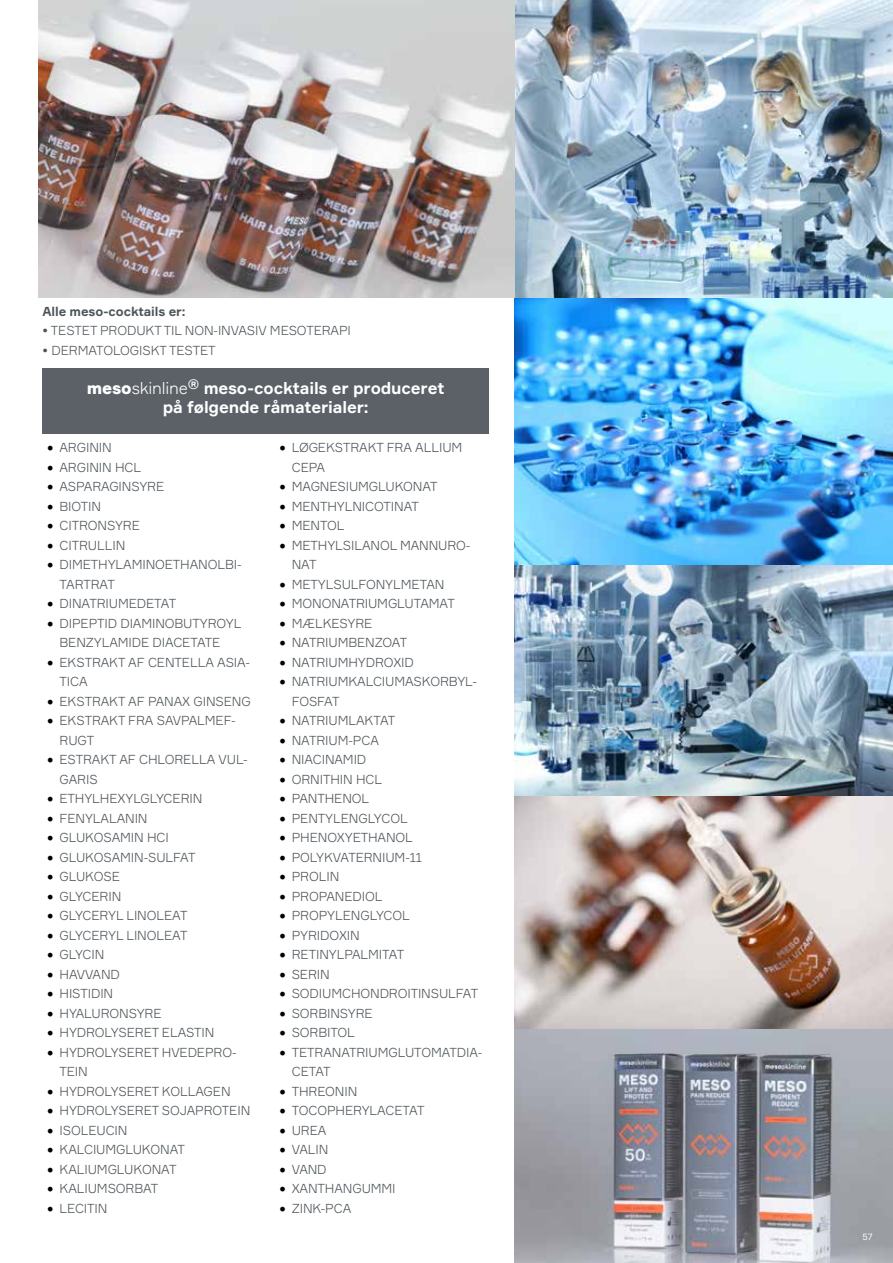
<style>
.page{position:relative;width:893px;height:1263px;background:#fff}
.page>*{position:absolute;margin:0;border:0;box-sizing:border-box;transform-origin:0 0}
.t1{font:700 16.5px/19.5px "Formular";letter-spacing:-.01em;color:#fff;text-align:center}
.t2{font:300 12.75px/19.5px "Formular";letter-spacing:-.01em;color:#4d5459}
.t3{font:700 12.75px "Formular";letter-spacing:-.01em;color:#4d5459}
.t4{font:9px "Formular";color:#fff}
.s1{font-weight:900}
.s2{font-weight:300}
.s3{font-family:"Minion Pro";font-weight:400;font-size:18px;color:#000}
</style>
<div class="page">
<img style="left:514px;top:0;width:379px;height:1263px">
<div style="left:43px;top:369px;width:446px;height:65px;background:#5b6167"></div>
<img style="left:38px;top:0;width:476px;height:298px">
<p class="t3" style="left:43px;top:303px;width:144px">Alle meso-cocktails er:</p>
<p class="t2" style="left:43px;top:320px;width:310px">• TESTET PRODUKT TIL NON-INVASIV MESOTERAPI</p>
<p class="t2" style="left:43px;top:340px;width:175px">• DERMATOLOGISKT TESTET</p>
<p class="t1" style="left:87px;top:378px;width:359px"><span class="s1">meso</span><span class="s2">skinline</span><sup>®</sup> meso-cocktails er produceret på følgende råmaterialer:</p>
<p class="t2" style="left:47px;top:437px;width:67px"><span class="s3">•</span> ARGININ</p>
<p class="t2" style="left:47px;top:457px;width:96px"><span class="s3">•</span> ARGININ HCL</p>
<p class="t2" style="left:47px;top:476px;width:119px"><span class="s3">•</span> ASPARAGINSYRE</p>
<p class="t2" style="left:47px;top:496px;width:56px"><span class="s3">•</span> BIOTIN</p>
<p class="t2" style="left:47px;top:515px;width:95px"><span class="s3">•</span> CITRONSYRE</p>
<p class="t2" style="left:47px;top:535px;width:80px"><span class="s3">•</span> CITRULLIN</p>
<p class="t2" style="left:60px;top:554px;width:184px;text-indent:-13px"><span class="s3">•</span> DIMETHYLAMINOETHANOLBI-<br>TARTRAT</p>
<p class="t2" style="left:47px;top:593px;width:131px"><span class="s3">•</span> DINATRIUMEDETAT</p>
<p class="t2" style="left:60px;top:613px;width:183px;text-indent:-13px"><span class="s3">•</span> DIPEPTID DIAMINOBUTYROYL<br>BENZYLAMIDE DIACETATE</p>
<p class="t2" style="left:60px;top:652px;width:192px;text-indent:-13px"><span class="s3">•</span> EKSTRAKT AF CENTELLA ASIA-<br>TICA</p>
<p class="t2" style="left:47px;top:691px;width:205px"><span class="s3">•</span> EKSTRAKT AF PANAX GINSENG</p>
<p class="t2" style="left:60px;top:710px;width:178px;text-indent:-13px"><span class="s3">•</span> EKSTRAKT FRA SAVPALMEF-<br>RUGT</p>
<p class="t2" style="left:60px;top:749px;width:190px;text-indent:-13px"><span class="s3">•</span> ESTRAKT AF CHLORELLA VUL-<br>GARIS</p>
<p class="t2" style="left:47px;top:788px;width:157px"><span class="s3">•</span> ETHYLHEXYLGLYCERIN</p>
<p class="t2" style="left:47px;top:808px;width:102px"><span class="s3">•</span> FENYLALANIN</p>
<p class="t2" style="left:47px;top:827px;width:124px"><span class="s3">•</span> GLUKOSAMIN HCI</p>
<p class="t2" style="left:47px;top:847px;width:150px"><span class="s3">•</span> GLUKOSAMIN-SULFAT</p>
<p class="t2" style="left:47px;top:866px;width:75px"><span class="s3">•</span> GLUKOSE</p>
<p class="t2" style="left:47px;top:886px;width:76px"><span class="s3">•</span> GLYCERIN</p>
<p class="t2" style="left:47px;top:905px;width:142px"><span class="s3">•</span> GLYCERYL LINOLEAT</p>
<p class="t2" style="left:47px;top:925px;width:142px"><span class="s3">•</span> GLYCERYL LINOLEAT</p>
<p class="t2" style="left:47px;top:944px;width:59px"><span class="s3">•</span> GLYCIN</p>
<p class="t2" style="left:47px;top:964px;width:75px"><span class="s3">•</span> HAVVAND</p>
<p class="t2" style="left:47px;top:983px;width:68px"><span class="s3">•</span> HISTIDIN</p>
<p class="t2" style="left:47px;top:1003px;width:116px"><span class="s3">•</span> HYALURONSYRE</p>
<p class="t2" style="left:47px;top:1022px;width:169px"><span class="s3">•</span> HYDROLYSERET ELASTIN</p>
<p class="t2" style="left:60px;top:1042px;width:179px;text-indent:-13px"><span class="s3">•</span> HYDROLYSERET HVEDEPRO-<br>TEIN</p>
<p class="t2" style="left:47px;top:1081px;width:185px"><span class="s3">•</span> HYDROLYSERET KOLLAGEN</p>
<p class="t2" style="left:47px;top:1100px;width:205px"><span class="s3">•</span> HYDROLYSERET SOJAPROTEIN</p>
<p class="t2" style="left:47px;top:1120px;width:82px"><span class="s3">•</span> ISOLEUCIN</p>
<p class="t2" style="left:47px;top:1139px;width:140px"><span class="s3">•</span> KALCIUMGLUKONAT</p>
<p class="t2" style="left:47px;top:1159px;width:131px"><span class="s3">•</span> KALIUMGLUKONAT</p>
<p class="t2" style="left:47px;top:1178px;width:113px"><span class="s3">•</span> KALIUMSORBAT</p>
<p class="t2" style="left:47px;top:1198px;width:62px"><span class="s3">•</span> LECITIN</p>
<p class="t2" style="left:292px;top:437px;width:172px;text-indent:-13px"><span class="s3">•</span> LØGEKSTRAKT FRA ALLIUM<br>CEPA</p>
<p class="t2" style="left:279px;top:476px;width:160px"><span class="s3">•</span> MAGNESIUMGLUKONAT</p>
<p class="t2" style="left:279px;top:496px;width:142px"><span class="s3">•</span> MENTHYLNICOTINAT</p>
<p class="t2" style="left:279px;top:515px;width:67px"><span class="s3">•</span> MENTOL</p>
<p class="t2" style="left:292px;top:535px;width:180px;text-indent:-13px"><span class="s3">•</span> METHYLSILANOL MANNURO-<br>NAT</p>
<p class="t2" style="left:279px;top:574px;width:167px"><span class="s3">•</span> METYLSULFONYLMETAN</p>
<p class="t2" style="left:279px;top:593px;width:177px"><span class="s3">•</span> MONONATRIUMGLUTAMAT</p>
<p class="t2" style="left:279px;top:613px;width:95px"><span class="s3">•</span> MÆLKESYRE</p>
<p class="t2" style="left:279px;top:632px;width:130px"><span class="s3">•</span> NATRIUMBENZOAT</p>
<p class="t2" style="left:279px;top:652px;width:136px"><span class="s3">•</span> NATRIUMHYDROXID</p>
<p class="t2" style="left:292px;top:671px;width:187px;text-indent:-13px"><span class="s3">•</span> NATRIUMKALCIUMASKORBYL-<br>FOSFAT</p>
<p class="t2" style="left:279px;top:710px;width:118px"><span class="s3">•</span> NATRIUMLAKTAT</p>
<p class="t2" style="left:279px;top:730px;width:101px"><span class="s3">•</span> NATRIUM-PCA</p>
<p class="t2" style="left:279px;top:749px;width:89px"><span class="s3">•</span> NIACINAMID</p>
<p class="t2" style="left:279px;top:769px;width:105px"><span class="s3">•</span> ORNITHIN HCL</p>
<p class="t2" style="left:279px;top:788px;width:92px"><span class="s3">•</span> PANTHENOL</p>
<p class="t2" style="left:279px;top:808px;width:130px"><span class="s3">•</span> PENTYLENGLYCOL</p>
<p class="t2" style="left:279px;top:827px;width:135px"><span class="s3">•</span> PHENOXYETHANOL</p>
<p class="t2" style="left:279px;top:847px;width:145px"><span class="s3">•</span> POLYKVATERNIUM-11</p>
<p class="t2" style="left:279px;top:866px;width:62px"><span class="s3">•</span> PROLIN</p>
<p class="t2" style="left:279px;top:886px;width:105px"><span class="s3">•</span> PROPANEDIOL</p>
<p class="t2" style="left:279px;top:905px;width:132px"><span class="s3">•</span> PROPYLENGLYCOL</p>
<p class="t2" style="left:279px;top:925px;width:82px"><span class="s3">•</span> PYRIDOXIN</p>
<p class="t2" style="left:279px;top:944px;width:127px"><span class="s3">•</span> RETINYLPALMITAT</p>
<p class="t2" style="left:279px;top:964px;width:52px"><span class="s3">•</span> SERIN</p>
<p class="t2" style="left:279px;top:983px;width:201px"><span class="s3">•</span> SODIUMCHONDROITINSULFAT</p>
<p class="t2" style="left:279px;top:1003px;width:95px"><span class="s3">•</span> SORBINSYRE</p>
<p class="t2" style="left:279px;top:1022px;width:77px"><span class="s3">•</span> SORBITOL</p>
<p class="t2" style="left:292px;top:1042px;width:192px;text-indent:-13px"><span class="s3">•</span> TETRANATRIUMGLUTOMATDIA-<br>CETAT</p>
<p class="t2" style="left:279px;top:1081px;width:80px"><span class="s3">•</span> THREONIN</p>
<p class="t2" style="left:279px;top:1100px;width:147px"><span class="s3">•</span> TOCOPHERYLACETAT</p>
<p class="t2" style="left:279px;top:1120px;width:49px"><span class="s3">•</span> UREA</p>
<p class="t2" style="left:279px;top:1139px;width:51px"><span class="s3">•</span> VALIN</p>
<p class="t2" style="left:279px;top:1159px;width:49px"><span class="s3">•</span> VAND</p>
<p class="t2" style="left:279px;top:1178px;width:118px"><span class="s3">•</span> XANTHANGUMMI</p>
<p class="t2" style="left:279px;top:1198px;width:74px"><span class="s3">•</span> ZINK-PCA</p>
<p class="t4" style="left:862px;top:1231px;width:12px">57</p>
</div>
